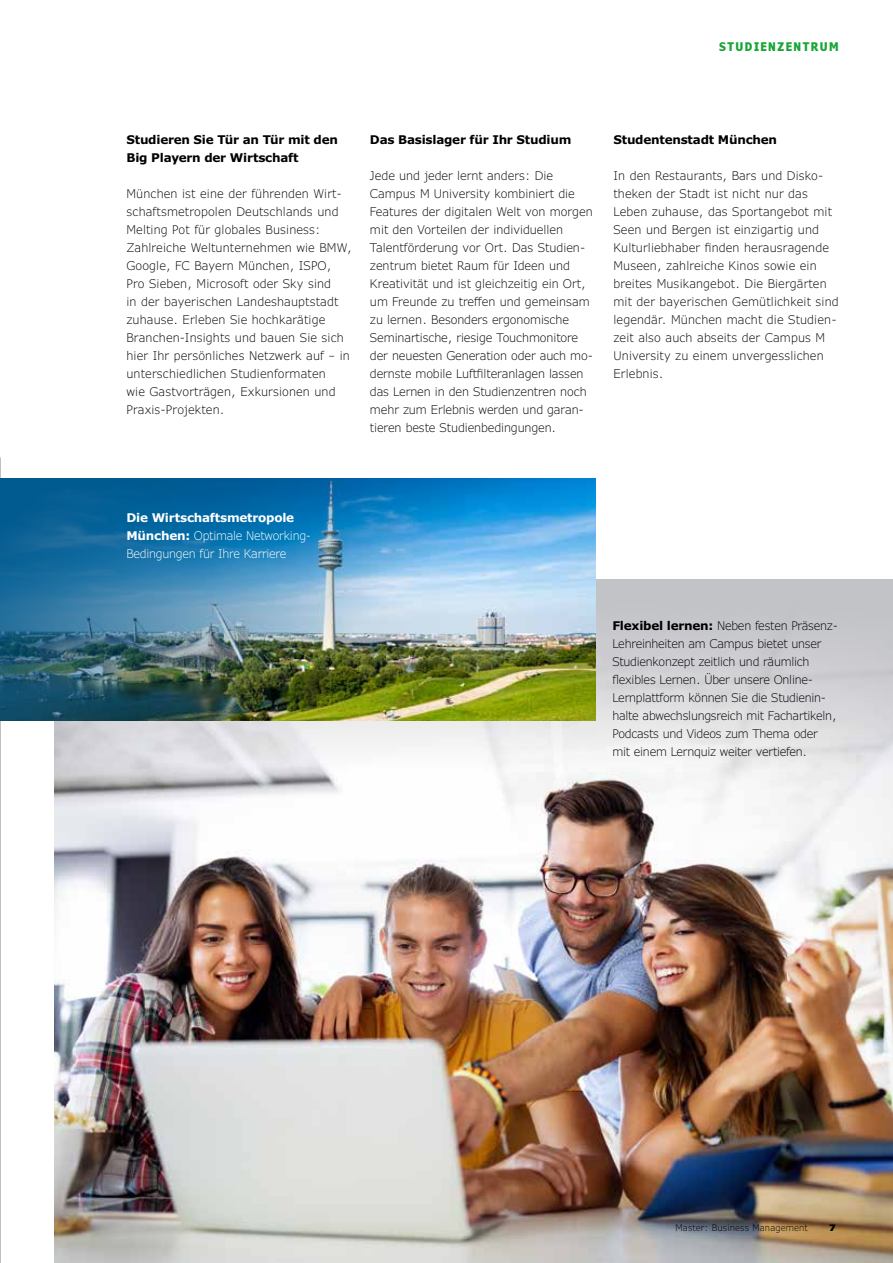
<style>
.page{position:relative;width:893px;height:1263px;background:#fff}
.page>*{position:absolute;margin:0;border:0;box-sizing:border-box;transform-origin:0 0}
.t1{font:300 12px/18px "Verdana Pro";color:#000}
.t2{font:300 12px/18px "Verdana Pro";letter-spacing:-.02em;color:#000}
.t3{font:700 12px/18px "Verdana Pro";letter-spacing:-.02em;color:#000}
.t4{font:300 12px/18px "Verdana Pro";letter-spacing:-.02em;color:#fff}
.t5{font:700 condensed 12px "Verdana Pro";letter-spacing:.125em;color:#18a637}
.t6{font:300 9px "Verdana Pro";letter-spacing:.01em;color:#000}
.t7{font:900 9px "Verdana Pro";color:#000}
.s1{font-weight:700}
</style>
<div class="page">
<img style="left:54px;top:600px;width:839px;height:663px">
<img style="left:0;top:478px;width:595px;height:243px">
<p class="t5" style="left:719px;top:38px;width:121px">STUDIENZENTRUM</p>
<p class="t3" style="left:126px;top:131px;width:213px">Studieren Sie Tür an Tür mit den<br>Big Playern der Wirtschaft</p>
<p class="t1" style="left:126px;top:185px;width:227px">München ist eine der führenden Wirt&shy;schaftsmetropolen Deutschlands und Melting Pot für globales Business:<br>Zahlreiche Weltunternehmen wie BMW, Google, FC Bayern München, ISPO, Pro Sieben, Microsoft oder Sky sind<br>in der bayerischen Landeshauptstadt zuhause. Erleben Sie hochkarätige Branchen-Insights und bauen Sie sich hier Ihr persönliches Netzwerk auf – in unterschiedlichen Studienformaten<br>wie Gastvorträgen, Exkursionen und Praxis-Projekten.</p>
<p class="t3" style="left:370px;top:131px;width:203px">Das Basislager für Ihr Studium</p>
<p class="t1" style="left:370px;top:167px;width:225px">Jede und jeder lernt anders: Die Campus M University kombiniert die Features der digitalen Welt von morgen mit den Vorteilen der individuellen Talentförderung vor Ort. Das Studien&shy;zentrum bietet Raum für Ideen und Kreativität und ist gleichzeitig ein Ort, um Freunde zu treffen und gemeinsam zu lernen. Besonders ergonomische Seminartische, riesige Touchmonitore der neuesten Generation oder auch mo&shy;dernste mobile Luftfilteranlagen lassen das Lernen in den Studienzentren noch mehr zum Erlebnis werden und garan&shy;tieren beste Studienbedingungen.</p>
<p class="t3" style="left:613px;top:131px;width:165px">Studentenstadt München</p>
<p class="t1" style="left:613px;top:167px;width:227px">In den Restaurants, Bars und Disko&shy;theken der Stadt ist nicht nur das Leben zuhause, das Sportangebot mit Seen und Bergen ist einzigartig und Kulturliebhaber finden herausragende Museen, zahlreiche Kinos sowie ein breites Musikangebot. Die Biergärten mit der bayerischen Gemütlichkeit sind legendär. München macht die Studien&shy;zeit also auch abseits der Campus M University zu einem unvergesslichen Erlebnis.</p>
<p class="t4" style="left:126px;top:509px;width:186px"><span class="s1">Die Wirtschaftsmetropole<br>München:</span> Optimale Networking-<br>Bedingungen für Ihre Karriere</p>
<p class="t2" style="left:612px;top:617px;width:227px"><span class="s1">Flexibel lernen:</span> Neben festen Präsenz-Lehreinheiten am Campus bietet unser Studienkonzept zeitlich und räumlich flexibles Lernen. Über unsere Online-Lernplattform können Sie die Studienin&shy;halte abwechslungsreich mit Fachartikeln, Podcasts und Videos zum Thema oder mit einem Lernquiz weiter vertiefen.</p>
<p class="t6" style="left:676px;top:1221px;width:134px">Master: Business Management</p>
<p class="t7" style="left:829px;top:1221px;width:8px">7</p>
</div>
